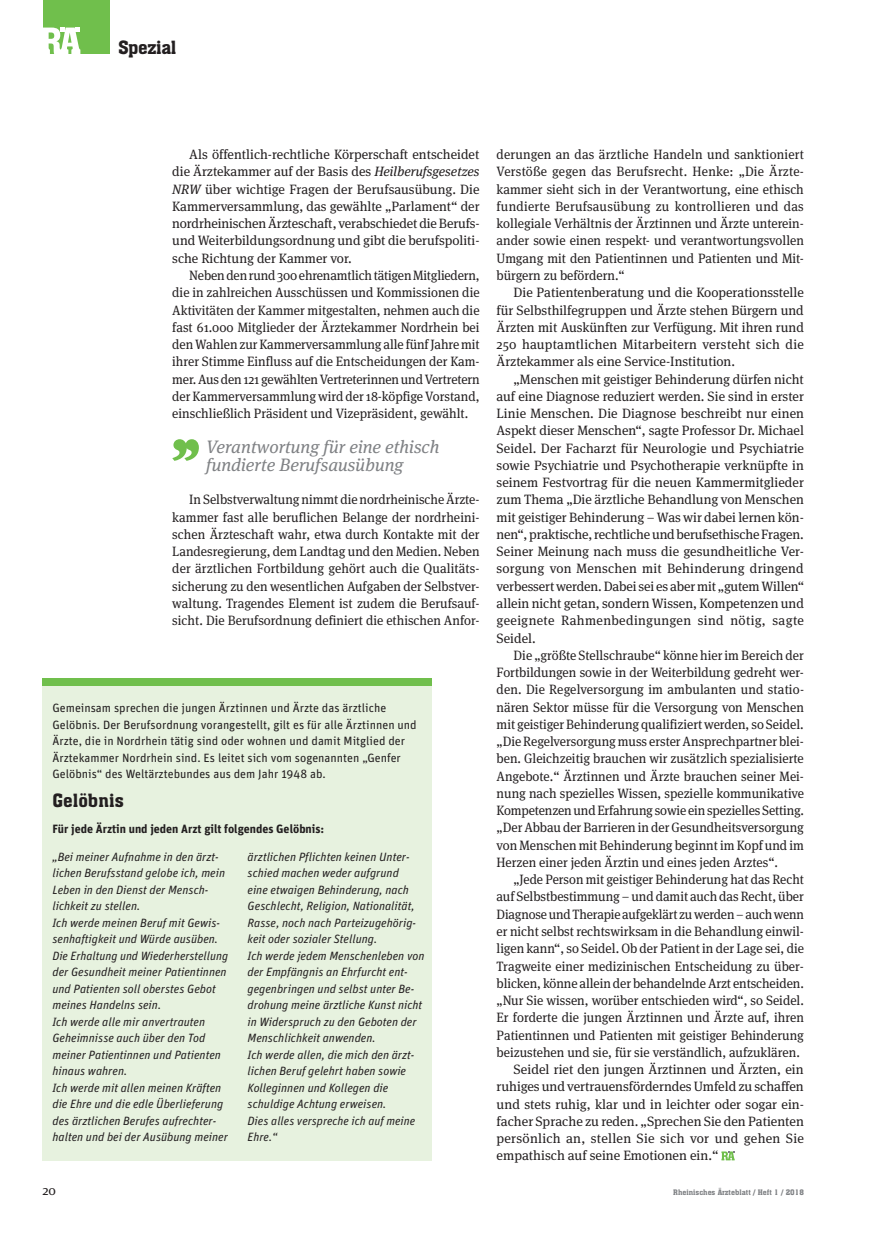
<style>
.page{position:relative;width:872px;height:1234px;background:#fff}
.page>*{position:absolute;margin:0;border:0;box-sizing:border-box;transform-origin:0 0}
.t1{font:italic 18px/18px "Meta Serif OT";color:#808285}
.t2{font:18px "Aachen BT";letter-spacing:-.01em;color:#231f20}
.t3{font:13.5px/17.2px "Meta Serif OT";color:#231f20;text-align:justify;scale:.96 1}
.t4{font:13.5px/17.2px "Meta Serif OT";color:#231f20;text-align:justify}
.t5{font:13.5px "Meta Serif OT";color:#231f20;scale:.95 1}
.t6{font:13.5px "Meta Serif OT";letter-spacing:.02em;color:#231f20}
.t7{font:italic 12px/16.5px "Unit";color:#231f20}
.t8{font:12px/16.5px "Unit";color:#231f20}
.t9{font:700 12px "Unit";color:#231f20}
.t10{font:7.5px "Aachen BT";color:#808285}
.s1{font-style:italic}
</style>
<div class="page">
<div style="left:43px;top:0;width:66px;height:54px;background:#70bf4c"></div>
<svg style="left:43px;top:28px;width:37px;height:26px"></svg>
<svg style="left:721px;top:1151px;width:13px;height:9px"></svg>
<svg style="left:172px;top:439px;width:27px;height:22px"></svg>
<div style="left:43px;top:678px;width:389px;height:8px;background:#70bf4c"></div>
<div style="left:43px;top:686px;width:389px;height:474px;background:#e7f2df"></div>
<h1 class="t2" style="left:118px;top:36px;width:60px">Spezial</h1>
<p class="t4" style="left:172px;top:146px;width:309px;text-indent:17px">Als öffentlich-rechtliche Körperschaft entscheidet die Ärztekammer auf der Basis des <span class="s1">Heilberufsgesetzes NRW</span> über wichtige Fragen der Berufsausübung. Die Kammerversammlung, das gewählte „Parlament“ der nordrheinischen Ärzteschaft, verabschiedet die Berufs&shy;und Weiterbildungsordnung und gibt die berufspoliti&shy;sche Richtung der Kammer vor.</p>
<p class="t3" style="left:172px;top:266px;width:322px;text-indent:17px">Neben den rund 300 ehrenamtlich tätigen Mitgliedern, die in zahlreichen Ausschüssen und Kommissionen die Aktivitäten der Kammer mitgestalten, nehmen auch die fast 61.000 Mitglieder der Ärztekammer Nordrhein bei den Wahlen zur Kammerversammlung alle fünf Jahre mit ihrer Stimme Einfluss auf die Entscheidungen der Kam&shy;mer. Aus den 121 gewählten Vertreterinnen und Vertretern der Kammerversammlung wird der 18-köpfige Vorstand, einschließlich Präsident und Vizepräsident, gewählt.</p>
<h1 class="t1" style="left:206px;top:438px;width:234px">Verantwortung für eine ethisch fundierte Berufsausübung</h1>
<p class="t3" style="left:172px;top:491px;width:322px;text-indent:17px">In Selbstverwaltung nimmt die nordrheinische Ärzte&shy;kammer fast alle beruflichen Belange der nordrheini&shy;schen Ärzteschaft wahr, etwa durch Kontakte mit der Landesregierung, dem Landtag und den Medien. Neben der ärztlichen Fortbildung gehört auch die Qualitäts&shy;sicherung zu den wesentlichen Aufgaben der Selbstver&shy;waltung. Tragendes Element ist zudem die Berufsauf&shy;sicht. Die Berufsordnung definiert die ethischen Anfor-</p>
<p class="t8" style="left:52px;top:699px;width:366px">Gemeinsam sprechen die jungen Ärztinnen und Ärzte das ärztliche Gelöbnis. Der Berufsordnung vorangestellt, gilt es für alle Ärztinnen und Ärzte, die in Nordrhein tätig sind oder wohnen und damit Mitglied der Ärztekammer Nordrhein sind. Es leitet sich vom sogenannten „Genfer Gelöbnis“ des Weltärztebundes aus dem Jahr 1948 ab.</p>
<h1 class="t2" style="left:52px;top:788px;width:73px">Gelöbnis</h1>
<p class="t9" style="left:52px;top:820px;width:273px">Für jede Ärztin und jeden Arzt gilt folgendes Gelöbnis:</p>
<p class="t7" style="left:52px;top:847px;width:177px">„Bei meiner Aufnahme in den ärzt&shy;lichen Berufsstand gelobe ich, mein<br>Leben in den Dienst der Mensch&shy;lichkeit zu stellen.<br>Ich werde meinen Beruf mit Gewis&shy;senhaftigkeit und Würde ausüben.<br>Die Erhaltung und Wiederherstellung der Gesundheit meiner Patientinnen und Patienten soll oberstes Gebot meines Handelns sein.<br>Ich werde alle mir anvertrauten<br>Geheimnisse auch über den Tod meiner Patientinnen und Patienten hinaus wahren.<br>Ich werde mit allen meinen Kräften die Ehre und die edle Überlieferung des ärztlichen Berufes aufrechter&shy;halten und bei der Ausübung meiner</p>
<p class="t7" style="left:247px;top:847px;width:179px">ärztlichen Pflichten keinen Unter&shy;schied machen weder aufgrund<br>eine etwaigen Behinderung, nach<br>Geschlecht, Religion, Nationalität,<br>Rasse, noch nach Parteizugehörig&shy;keit oder sozialer Stellung.<br>Ich werde jedem Menschenleben von der Empfängnis an Ehrfurcht ent&shy;gegenbringen und selbst unter Be&shy;drohung meine ärztliche Kunst nicht in Widerspruch zu den Geboten der<br>Menschlichkeit anwenden.<br>Ich werde allen, die mich den ärzt&shy;lichen Beruf gelehrt haben sowie<br>Kolleginnen und Kollegen die schuldige Achtung erweisen.<br>Dies alles verspreche ich auf meine<br>Ehre.“</p>
<p class="t3" style="left:496px;top:146px;width:322px">derungen an das ärztliche Handeln und sanktioniert Verstöße gegen das Berufsrecht. Henke: „Die Ärzte&shy;kammer sieht sich in der Verantwortung, eine ethisch fundierte Berufsausübung zu kontrollieren und das kollegiale Verhältnis der Ärztinnen und Ärzte unterein&shy;ander sowie einen respekt- und verantwortungsvollen Umgang mit den Patientinnen und Patienten und Mit&shy;bürgern zu befördern.“</p>
<p class="t4" style="left:496px;top:284px;width:309px;text-indent:17px">Die Patientenberatung und die Kooperationsstelle für Selbsthilfegruppen und Ärzte stehen Bürgern und Ärzten mit Auskünften zur Verfügung. Mit ihren rund 250 hauptamtlichen Mitarbeitern versteht sich die Ärztekammer als eine Service-Institution.</p>
<p class="t4" style="left:496px;top:370px;width:309px;text-indent:17px">„Menschen mit geistiger Behinderung dürfen nicht auf eine Diagnose reduziert werden. Sie sind in erster Linie Menschen. Die Diagnose beschreibt nur einen Aspekt dieser Menschen“, sagte Professor Dr. Michael Seidel. Der Facharzt für Neurologie und Psychiatrie sowie Psychiatrie und Psychotherapie verknüpfte in seinem Festvortrag für die neuen Kammermitglieder zum Thema „Die ärztliche Behandlung von Menschen mit geistiger Behinderung – Was wir dabei lernen kön&shy;nen“, praktische, rechtliche und berufsethische Fragen.<br>Seiner Meinung nach muss die gesundheitliche Ver&shy;sorgung von Menschen mit Behinderung dringend verbessert werden. Dabei sei es aber mit „gutem Willen“ allein nicht getan, sondern Wissen, Kompetenzen und geeignete Rahmenbedingungen sind nötig, sagte Seidel.</p>
<p class="t3" style="left:496px;top:646px;width:322px;text-indent:17px">Die „größte Stellschraube“ könne hier im Bereich der Fortbildungen sowie in der Weiterbildung gedreht wer&shy;den. Die Regelversorgung im ambulanten und statio&shy;nären Sektor müsse für die Versorgung von Menschen mit geistiger Behinderung qualifiziert werden, so Seidel. „Die Regelversorgung muss erster Ansprechpartner blei&shy;ben. Gleichzeitig brauchen wir zusätzlich spezialisierte Angebote.“ Ärztinnen und Ärzte brauchen seiner Mei&shy;nung nach spezielles Wissen, spezielle kommunikative Kompetenzen und Erfahrung sowie ein spezielles Setting. „Der Abbau der Barrieren in der Gesundheitsversorgung von Menschen mit Behinderung beginnt im Kopf und im Herzen einer jeden Ärztin und eines jeden Arztes“.</p>
<p class="t5" style="left:513px;top:870px;width:307px">„Jede Person mit geistiger Behinderung hat das Recht</p>
<p class="t3" style="left:496px;top:887px;width:321px">auf Selbstbestimmung – und damit auch das Recht, über</p>
<p class="t5" style="left:496px;top:905px;width:325px">Diagnose und Therapie aufgeklärt zu werden – auch wenn</p>
<p class="t3" style="left:496px;top:922px;width:322px">er nicht selbst rechtswirksam in die Behandlung einwil-</p>
<p class="t3" style="left:496px;top:939px;width:322px">ligen kann“, so Seidel. Ob der Patient in der Lage sei, die</p>
<p class="t3" style="left:496px;top:956px;width:321px">Tragweite einer medizinischen Entscheidung zu über-</p>
<p class="t3" style="left:496px;top:974px;width:322px">blicken, könne allein der behandelnde Arzt entscheiden.</p>
<p class="t3" style="left:496px;top:991px;width:322px">„Nur Sie wissen, worüber entschieden wird“, so Seidel.</p>
<p class="t3" style="left:496px;top:1008px;width:322px">Er forderte die jungen Ärztinnen und Ärzte auf, ihren</p>
<p class="t3" style="left:496px;top:1025px;width:322px">Patientinnen und Patienten mit geistiger Behinderung</p>
<p class="t3" style="left:496px;top:1043px;width:317px">beizustehen und sie, für sie verständlich, aufzuklären.</p>
<p class="t4" style="left:513px;top:1060px;width:291px">Seidel riet den jungen Ärztinnen und Ärzten, ein</p>
<p class="t4" style="left:496px;top:1077px;width:309px">ruhiges und vertrauensförderndes Umfeld zu schaffen</p>
<p class="t4" style="left:496px;top:1094px;width:309px">und stets ruhig, klar und in leichter oder sogar ein-</p>
<p class="t4" style="left:496px;top:1112px;width:309px">facher Sprache zu reden. „Sprechen Sie den Patienten</p>
<p class="t6" style="left:496px;top:1129px;width:309px">persönlich an, stellen Sie sich vor und gehen Sie</p>
<p class="t4" style="left:496px;top:1146px;width:223px">empathisch auf seine Emotionen ein.“</p>
<p class="t4" style="left:43px;top:1181px;width:15px">20</p>
<p class="t10" style="left:673px;top:1187px;width:132px">Rheinisches Ärzteblatt / Heft 1 / 2018</p>
</div>
